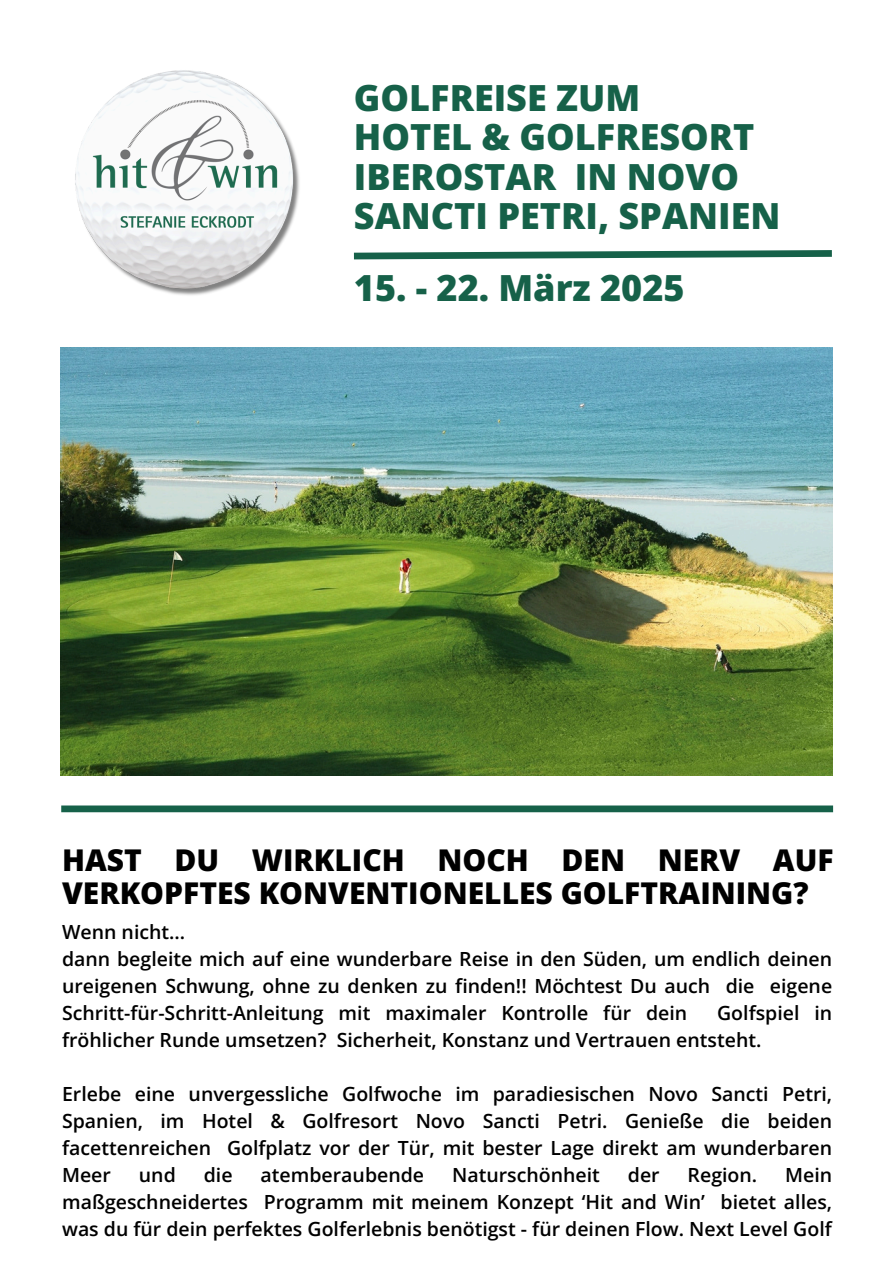
<style>
.page{position:relative;width:894px;height:1264px;background:#fff}
.page>*{position:absolute;margin:0;border:0;box-sizing:border-box;transform-origin:0 0}
.t1{font:800 36px/39.3px "Open Sans";color:#166149}
.t2{font:800 30px/32.7px "Open Sans";color:#000}
.t3{font:600 19.5px/27px "Open Sans";color:#000;text-align:justify}
</style>
<div class="page">
<img style="left:75px;top:70px;width:225px;height:225px">
<div style="left:61px;top:805px;width:771px;height:7px;background:#166149"></div>
<img style="left:61px;top:347px;width:771px;height:428px">
<svg style="left:353px;top:250px;width:479px;height:10px"></svg>
<p class="t1" style="left:354px;top:77px;width:428px">GOLFREISE ZUM<br>HOTEL &amp; GOLFRESORT<br>IBEROSTAR IN NOVO<br>SANCTI PETRI, SPANIEN</p>
<h3 class="t1" style="left:354px;top:267px;width:332px">15. - 22. März 2025</h3>
<p class="t2" style="left:62px;top:843px;width:772px">HAST DU WIRKLICH NOCH DEN NERV AUF<br>VERKOPFTES KONVENTIONELLES GOLFTRAINING?</p>
<h1 class="t3" style="left:62px;top:917px;width:125px">Wenn nicht...</h1>
<p class="t3" style="left:62px;top:944px;width:771px">dann begleite mich auf eine wunderbare Reise in den Süden, um endlich deinen ureigenen Schwung, ohne zu denken zu finden!! Möchtest Du auch die eigene Schritt-für-Schritt-Anleitung mit maximaler Kontrolle für dein</p>
<p class="t3" style="left:62px;top:998px;width:771px;text-indent:655px">Golfspiel in fröhlicher Runde umsetzen? Sicherheit, Konstanz und Vertrauen entsteht.</p>
<h2 class="t3" style="left:62px;top:1079px;width:771px">Erlebe eine unvergessliche Golfwoche im paradiesischen Novo Sancti Petri, Spanien, im Hotel &amp; Golfresort Novo Sancti Petri. Genieße die beiden facettenreichen Golfplatz vor der Tür, mit bester Lage direkt am wunderbaren Meer</h2>
<h2 class="t3" style="left:139px;top:1160px;width:38px">und</h2>
<h2 class="t3" style="left:204px;top:1160px;width:30px">die</h2>
<h2 class="t3" style="left:260px;top:1160px;width:165px">atemberaubende</h2>
<h2 class="t3" style="left:452px;top:1160px;width:149px">Naturschönheit</h2>
<h2 class="t3" style="left:627px;top:1160px;width:33px">der</h2>
<h2 class="t3" style="left:687px;top:1160px;width:71px">Region.</h2>
<h2 class="t3" style="left:62px;top:1160px;width:771px;text-indent:722px">Mein maßgeschneidertes Programm mit meinem Konzept ‘Hit and Win’ bietet alles, was du für dein perfektes Golferlebnis benötigst - für deinen Flow. Next Level Golf</h2>
</div>
